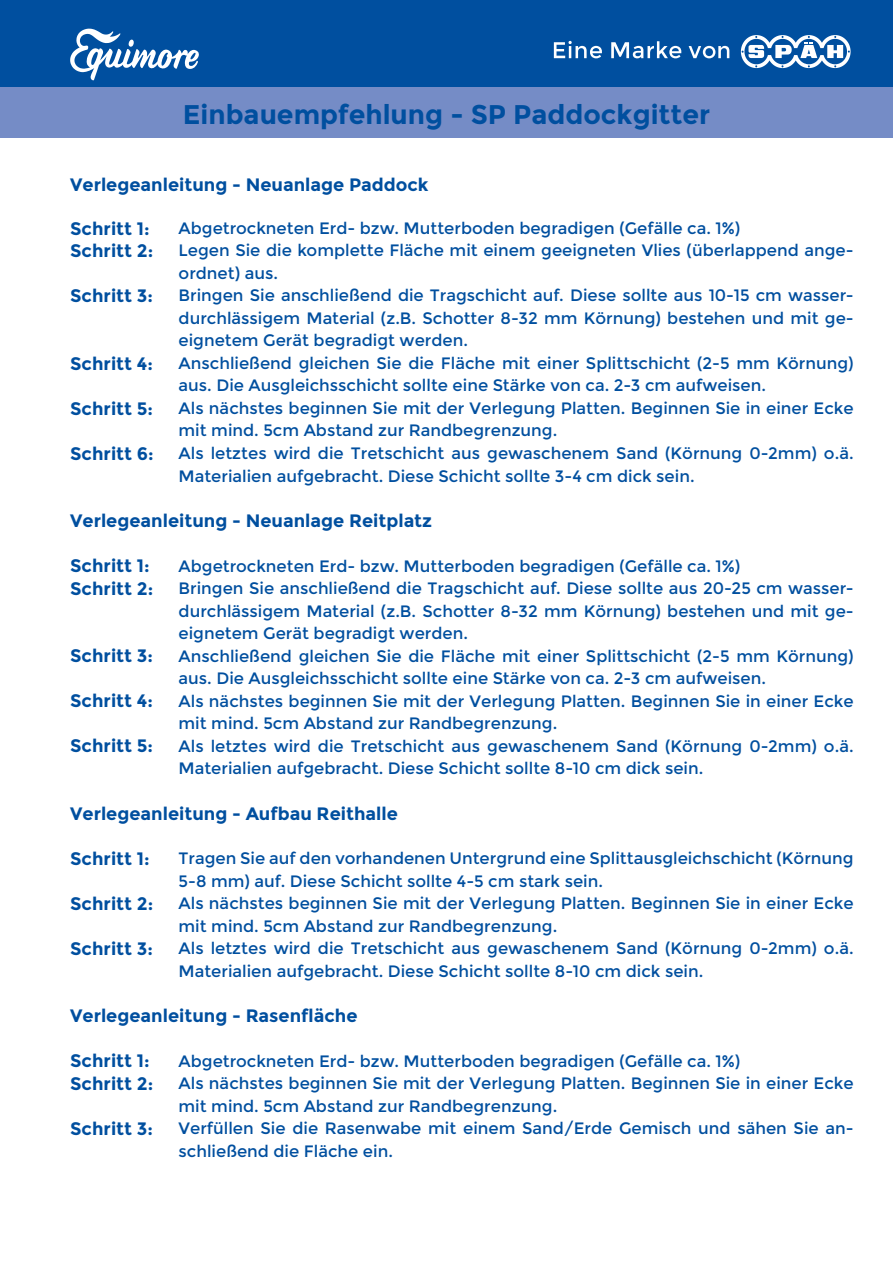
<style>
.page{position:relative;width:893px;height:1263px;background:#fff}
.page>*{position:absolute;margin:0;border:0;box-sizing:border-box;transform-origin:0 0}
.t1{font:700 27px "Montserrat";color:#004f9f}
.t2{font:700 18px/22.5px "Montserrat";color:#004f9f}
.t3{font:16.5px/22.5px "Montserrat";color:#004f9f}
</style>
<div class="page">
<div style="left:0;top:0;width:893px;height:96px;background:#004f9f"></div>
<svg style="left:70px;top:29px;width:129px;height:51px"></svg>
<svg style="left:741px;top:35px;width:110px;height:33px"></svg>
<svg style="left:554px;top:41px;width:175px;height:17px"></svg>
<div style="left:0;top:88px;width:893px;height:50px;background:#758cc6"></div>
<h1 class="t1" style="left:183px;top:98px;width:529px">Einbauempfehlung - SP Paddockgitter</h1>
<p class="t2" style="left:70px;top:173px;width:360px">Verlegeanleitung - Neuanlage Paddock</p>
<p class="t2" style="left:70px;top:217px;width:85px">Schritt 1:<br>Schritt 2:</p>
<p class="t2" style="left:70px;top:285px;width:84px">Schritt 3:</p>
<p class="t2" style="left:70px;top:352px;width:84px">Schritt 4:</p>
<p class="t2" style="left:70px;top:397px;width:85px">Schritt 5:</p>
<p class="t2" style="left:70px;top:442px;width:85px">Schritt 6:</p>
<p class="t3" style="left:179px;top:217px;width:677px">Abgetrockneten Erd- bzw. Mutterboden begradigen (Gefälle ca. 1%)<br>Legen Sie die komplette Fläche mit einem geeigneten Vlies (überlappend ange&shy;ordnet) aus.<br>Bringen Sie anschließend die Tragschicht auf. Diese sollte aus 10-15 cm wasser&shy;durchlässigem Material (z.B. Schotter 8-32 mm Körnung) bestehen und mit ge&shy;eignetem Gerät begradigt werden.<br>Anschließend gleichen Sie die Fläche mit einer Splittschicht (2-5 mm Körnung) aus. Die Ausgleichsschicht sollte eine Stärke von ca. 2-3 cm aufweisen.<br>Als nächstes beginnen Sie mit der Verlegung Platten. Beginnen Sie in einer Ecke mit mind. 5cm Abstand zur Randbegrenzung.<br>Als letztes wird die Tretschicht aus gewaschenem Sand (Körnung 0-2mm) o.ä.<br>Materialien aufgebracht. Diese Schicht sollte 3-4 cm dick sein.</p>
<p class="t2" style="left:70px;top:510px;width:363px">Verlegeanleitung - Neuanlage Reitplatz</p>
<p class="t2" style="left:70px;top:555px;width:85px">Schritt 1:<br>Schritt 2:</p>
<p class="t3" style="left:179px;top:555px;width:677px">Abgetrockneten Erd- bzw. Mutterboden begradigen (Gefälle ca. 1%)<br>Bringen Sie anschließend die Tragschicht auf. Diese sollte aus 20-25 cm wasser&shy;durchlässigem Material (z.B. Schotter 8-32 mm Körnung) bestehen und mit ge&shy;eignetem Gerät begradigt werden.<br>Anschließend gleichen Sie die Fläche mit einer Splittschicht (2-5 mm Körnung) aus. Die Ausgleichsschicht sollte eine Stärke von ca. 2-3 cm aufweisen.<br>Als nächstes beginnen Sie mit der Verlegung Platten. Beginnen Sie in einer Ecke mit mind. 5cm Abstand zur Randbegrenzung.<br>Als letztes wird die Tretschicht aus gewaschenem Sand (Körnung 0-2mm) o.ä.<br>Materialien aufgebracht. Diese Schicht sollte 8-10 cm dick sein.</p>
<p class="t2" style="left:70px;top:645px;width:84px">Schritt 3:</p>
<p class="t2" style="left:70px;top:690px;width:84px">Schritt 4:</p>
<p class="t2" style="left:70px;top:735px;width:85px">Schritt 5:</p>
<p class="t2" style="left:70px;top:802px;width:329px">Verlegeanleitung - Aufbau Reithalle</p>
<p class="t2" style="left:70px;top:847px;width:81px">Schritt 1:</p>
<p class="t2" style="left:70px;top:892px;width:85px">Schritt 2:</p>
<p class="t2" style="left:70px;top:937px;width:84px">Schritt 3:</p>
<p class="t3" style="left:179px;top:847px;width:677px">Tragen Sie auf den vorhandenen Untergrund eine Splittausgleichschicht (Körnung 5-8 mm) auf. Diese Schicht sollte 4-5 cm stark sein.<br>Als nächstes beginnen Sie mit der Verlegung Platten. Beginnen Sie in einer Ecke mit mind. 5cm Abstand zur Randbegrenzung.<br>Als letztes wird die Tretschicht aus gewaschenem Sand (Körnung 0-2mm) o.ä.<br>Materialien aufgebracht. Diese Schicht sollte 8-10 cm dick sein.</p>
<p class="t2" style="left:70px;top:1005px;width:289px">Verlegeanleitung - Rasenfläche</p>
<p class="t2" style="left:70px;top:1050px;width:85px">Schritt 1:<br>Schritt 2:</p>
<p class="t2" style="left:70px;top:1117px;width:84px">Schritt 3:</p>
<p class="t3" style="left:179px;top:1050px;width:677px">Abgetrockneten Erd- bzw. Mutterboden begradigen (Gefälle ca. 1%)<br>Als nächstes beginnen Sie mit der Verlegung Platten. Beginnen Sie in einer Ecke mit mind. 5cm Abstand zur Randbegrenzung.<br>Verfüllen Sie die Rasenwabe mit einem Sand/Erde Gemisch und sähen Sie an&shy;schließend die Fläche ein.</p>
</div>
